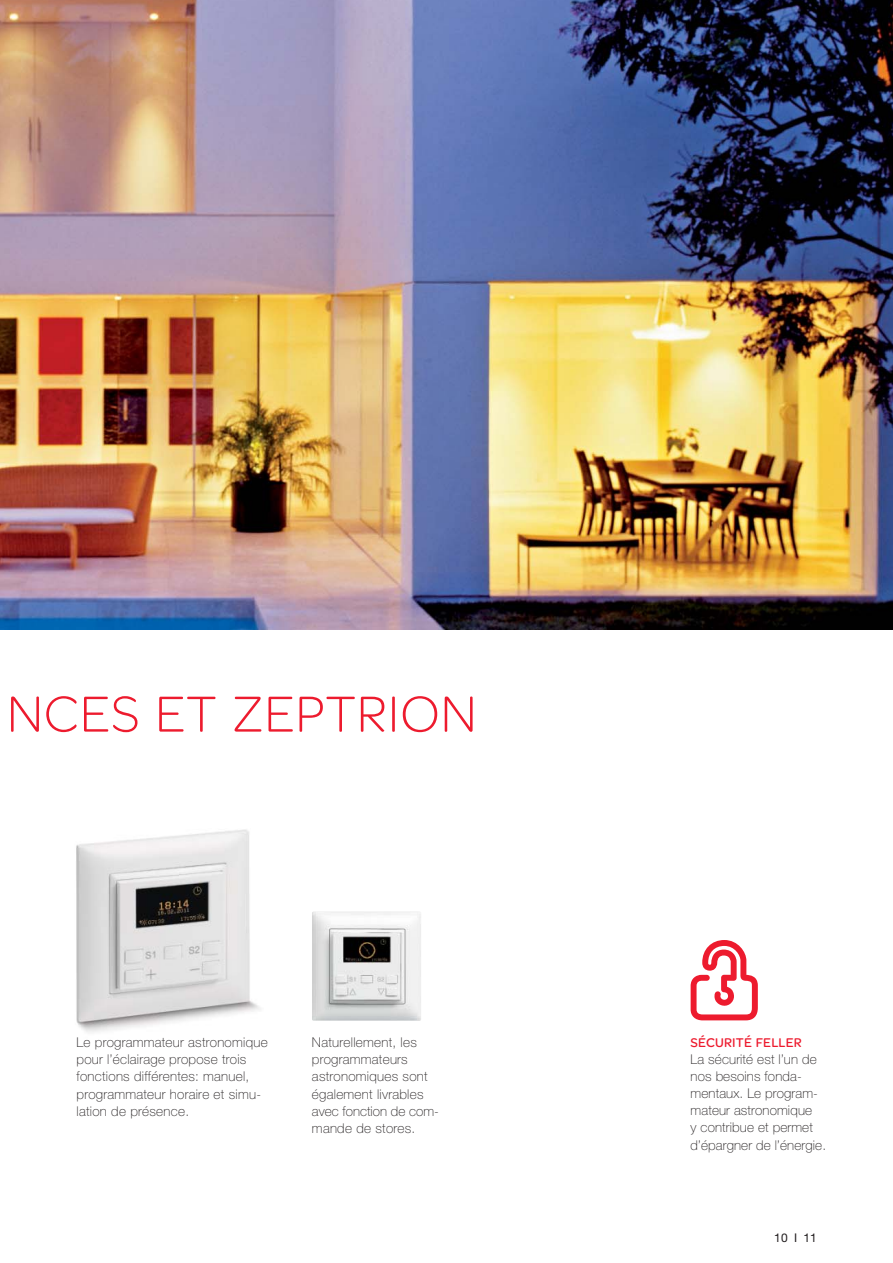
<style>
.page{position:relative;width:893px;height:1263px;background:#fff}
.page>*{position:absolute;margin:0;border:0;box-sizing:border-box;transform-origin:0 0}
.t1{font:300 54px "SE Optimist";letter-spacing:.01em;color:#ed1b2e}
.t2{font:100 13.5px/17.1px "Helvetica Neue LT Pro";letter-spacing:.02em;color:#231f20}
.t3{font:13.5px "SE Optimist";letter-spacing:.01em;color:#ed1b2e}
.t4{font:12px "Helvetica Neue LT Pro";color:#231f20}
</style>
<div class="page">
<img style="left:0;top:0;width:892px;height:629px">
<img style="left:312px;top:912px;width:109px;height:109px">
<svg style="left:690px;top:940px;width:67px;height:80px"></svg>
<img style="left:76px;top:829px;width:184px;height:203px">
<h1 class="t1" style="left:7px;top:681px;width:471px">NCES ET ZEPTRION</h1>
<p class="t2" style="left:77px;top:1036px;width:193px">Le programmateur astronomique pour l’éclairage propose trois fonctions différentes: manuel, programmateur horaire et simu&shy;lation de présence.</p>
<p class="t2" style="left:312px;top:1036px;width:128px">Naturellement, les programmateurs astronomiques sont également livrables avec fonction de com&shy;mande de stores.</p>
<p class="t3" style="left:690px;top:1038px;width:113px">SÉCURITÉ FELLER</p>
<p class="t2" style="left:690px;top:1052px;width:137px">La sécurité est l’un de nos besoins fonda&shy;mentaux. Le program&shy;mateur astronomique<br>y contribue et permet d’épargner de l’énergie.</p>
<p class="t4" style="left:774px;top:1231px;width:44px">10 I 11</p>
</div>
